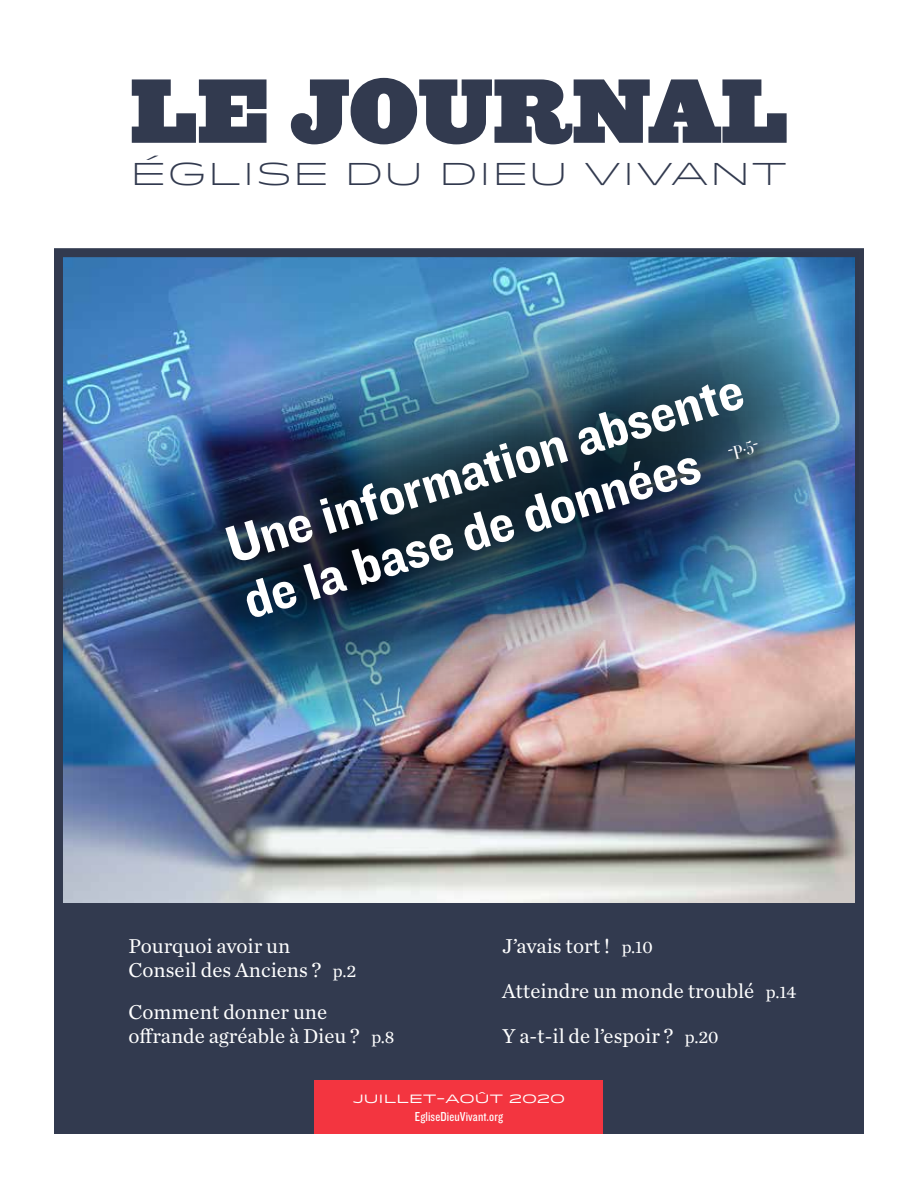
<style>
.page{position:relative;width:918px;height:1188px;background:#fff}
.page>*{position:absolute;margin:0;border:0;box-sizing:border-box;transform-origin:0 0}
.t1{font:900 84px "Ziggurat";color:#323a4f}
.t2{font:54px/58.5px "Knockout 51 Middleweight";color:#fff}
.t3{font:300 31.5px "Idlewild";letter-spacing:.02em;color:#323a4f}
.t4{font:21px/24px "Chronicle Text G1";color:#fff}
.t5{font:500 18px "HTF Didot M16";color:#fff}
.t6{font:13.5px "Knockout 29 Junior Ltweight";letter-spacing:.01em;color:#fff}
.t7{font:12px "Idlewild";color:#fff}
.s1{font-size:18px}
</style>
<div class="page">
<div style="left:54px;top:904px;width:810px;height:230px;background:#323a4f"></div>
<img style="left:64px;top:797px;width:790px;height:105px">
<div style="left:54px;top:248px;width:810px;height:664px;border:9px solid #323a4f"></div>
<div style="left:58px;top:253px;width:801px;height:544px;background:#000;opacity:.88"></div>
<svg style="left:726px;top:439px;width:44px;height:32px"></svg>
<div style="left:315px;top:1080px;width:288px;height:54px;background:#f33540"></div>
<h1 class="t1" style="left:130px;top:40px;width:659px">LE JOURNAL</h1>
<h3 class="t3" style="left:130px;top:151px;width:659px">ÉGLISE DU DIEU VIVANT</h3>
<h2 class="t2" style="left:219px;top:516px;width:539px;rotate:-17deg">Une information absente de la base de données</h2>
<p class="t5" style="left:724px;top:436px;width:33px;rotate:-14deg">-p.5-</p>
<p class="t4" style="left:128px;top:932px;width:229px">Pourquoi avoir un<br>Conseil des Anciens ? <span class="s1">p.2</span></p>
<p class="t4" style="left:128px;top:999px;width:267px">Comment donner une offrande agréable à Dieu ? <span class="s1">p.8</span></p>
<p class="t4" style="left:502px;top:922px;width:296px;line-height:45.3px">J’avais tort ! <span class="s1">p.10<br></span>Atteindre un monde troublé <span class="s1">p.14<br></span>Y a-t-il de l’espoir ? <span class="s1">p.20</span></p>
<p class="t7" style="left:353px;top:1090px;width:214px">JUILLET-AOÛT 2020</p>
<p class="t6" style="left:415px;top:1108px;width:90px">EgliseDieuVivant.org</p>
</div>
